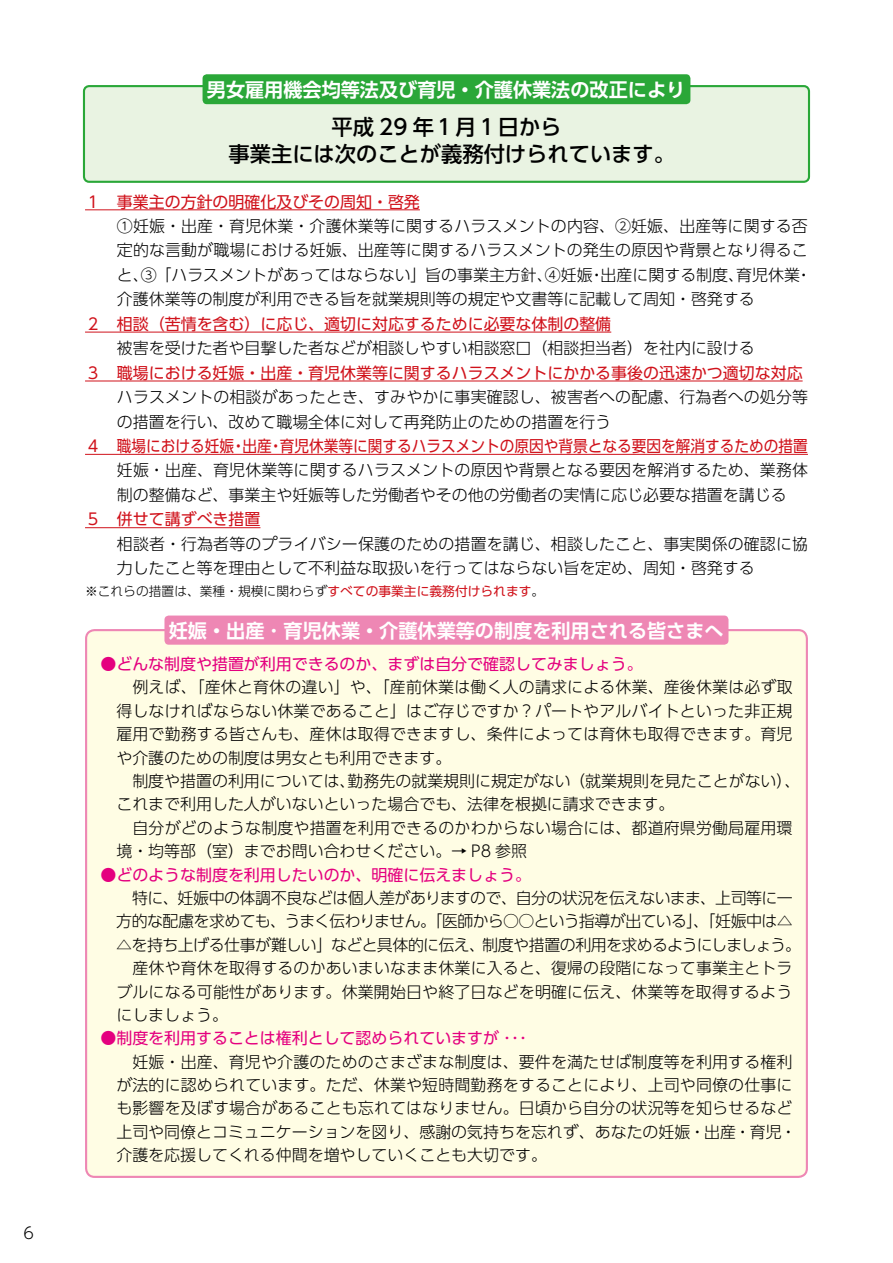
<style>
.page{position:relative;width:893px;height:1263px;background:#fff}
.page>*{position:absolute;margin:0;border:0;box-sizing:border-box;transform-origin:0 0}
.t1{font:500 21.3px/27.6px "UD Shin Go Pro";color:#000;text-align:center}
.t2{font:700 19.2px "UD Shin Go Pro De";color:#fff}
.t3{font:300 15.9px/23.4px "UD Shin Go Pro";letter-spacing:.01em;color:#000}
.t4{font:300 15.9px/23.4px "UD Shin Go Pro";letter-spacing:-.02em;color:#000}
.t5{font:15.9px "UD Shin Go Pro";color:#d0121b}
.t6{font:15.9px "UD Shin Go Pro";color:#e4007f}
.t7{font:300 12.75px "UD Shin Go Pro";color:#000}
.s1{font-weight:400;color:#d0121b}
</style>
<div class="page">
<div style="left:86px;top:630px;width:721px;height:547px;background:#fffde4;border-radius:9px"></div>
<div style="left:84px;top:86px;width:725px;height:96px;background:#e9f3e2;border-radius:5px"></div>
<div style="left:83px;top:85px;width:727px;height:98px;border:2px solid #2aa738;border-radius:5px"></div>
<div style="left:203px;top:74px;width:487px;height:30px;background:#2aa738;border-radius:4px"></div>
<div style="left:164px;top:615px;width:564px;height:30px;background:#ee87b4;border-radius:4px"></div>
<hr style="left:85px;top:209px;width:335px;height:1px;background:#d0121b">
<hr style="left:85px;top:332px;width:526px;height:1px;background:#d0121b">
<hr style="left:85px;top:381px;width:718px;height:1px;background:#d0121b">
<hr style="left:85px;top:454px;width:723px;height:1px;background:#d0121b">
<hr style="left:85px;top:527px;width:175px;height:1px;background:#d0121b">
<p class="t3" style="left:23px;top:1220px;width:12px">6</p>
<p class="t2" style="left:207px;top:74px;width:480px">男女雇用機会均等法及び育児・介護休業法の改正により</p>
<h1 class="t1" style="left:229px;top:112px;width:448px">平成 29 年１月１日から<br>事業主には次のことが義務付けられています。</h1>
<p class="t5" style="left:85px;top:189px;width:336px">１　事業主の方針の明確化及びその周知・啓発</p>
<p class="t3" style="left:117px;top:213px;width:696px;line-height:24.5px">①妊娠・出産・育児休業・介護休業等に関するハラスメントの内容、②妊娠、出産等に関する否定的な言動が職場における妊娠、出産等に関するハラスメントの発生の原因や背景となり得ること、③「ハラスメントがあってはならない」旨の事業主方針、④妊娠・出産に関する制度、育児休業・介護休業等の制度が利用できる旨を就業規則等の規定や文書等に記載して周知・啓発する</p>
<p class="t5" style="left:85px;top:311px;width:528px">２　相談（苦情を含む）に応じ、適切に対応するために必要な体制の整備</p>
<p class="t3" style="left:85px;top:336px;width:671px">　　被害を受けた者や目撃した者などが相談しやすい相談窓口（相談担当者）を社内に設ける</p>
<p class="t5" style="left:85px;top:360px;width:719px">３　職場における妊娠・出産・育児休業等に関するハラスメントにかかる事後の迅速かつ適切な対応</p>
<p class="t3" style="left:117px;top:384px;width:693px;line-height:24.5px">ハラスメントの相談があったとき、すみやかに事実確認し、被害者への配慮、行為者への処分等の措置を行い、改めて職場全体に対して再発防止のための措置を行う</p>
<p class="t5" style="left:85px;top:433px;width:724px">４ 職場における妊娠・出産・育児休業等に関するハラスメントの原因や背景となる要因を解消するための措置</p>
<p class="t3" style="left:117px;top:458px;width:693px;line-height:24.5px">妊娠・出産、育児休業等に関するハラスメントの原因や背景となる要因を解消するため、業務体制の整備など、事業主や妊娠等した労働者やその他の労働者の実情に応じ必要な措置を講じる</p>
<p class="t5" style="left:85px;top:506px;width:177px">５　併せて講ずべき措置</p>
<p class="t3" style="left:117px;top:531px;width:693px;line-height:24.5px">相談者・行為者等のプライバシー保護のための措置を講じ、相談したこと、事実関係の確認に協力したこと等を理由として不利益な取扱いを行ってはならない旨を定め、周知・啓発する</p>
<p class="t7" style="left:85px;top:581px;width:461px">※これらの措置は、業種・規模に関わらず<span class="s1">すべての事業主に義務付けられます</span>。</p>
<p class="t2" style="left:169px;top:615px;width:556px">妊娠・出産･育児休業・介護休業等の制度を利用される皆さまへ</p>
<p class="t6" style="left:100px;top:651px;width:544px">●どんな制度や措置が利用できるのか、まずは自分で確認してみましょう。</p>
<p class="t3" style="left:116px;top:675px;width:686px">　例えば、「産休と育休の違い」や、「産前休業は働く人の請求による休業、産後休業は必ず取得しなければならない休業であること」はご存じですか？パートやアルバイトといった非正規雇用で勤務する皆さんも、産休は取得できますし、条件によっては育休も取得できます。育児や介護のための制度は男女とも利用できます。<br>　制度や措置の利用については、勤務先の就業規則に規定がない（就業規則を見たことがない）、これまで利用した人がいないといった場合でも、法律を根拠に請求できます。<br>　自分がどのような制度や措置を利用できるのかわからない場合には、都道府県労働局雇用環境・均等部（室）までお問い合わせください。→ P8 参照</p>
<p class="t6" style="left:100px;top:862px;width:432px">●どのような制度を利用したいのか、明確に伝えましょう。</p>
<p class="t4" style="left:116px;top:886px;width:686px">　特に、妊娠中の体調不良などは個人差がありますので、自分の状況を伝えないまま、上司等に一方的な配慮を求めても、うまく伝わりません。「医師から○○という指導が出ている」、「妊娠中は△ △を持ち上げる仕事が難しい」などと具体的に伝え、制度や措置の利用を求めるようにしましょう。　産休や育休を取得するのかあいまいなまま休業に入ると、復帰の段階になって事業主とトラブルになる可能性があります。休業開始日や終了日などを明確に伝え、休業等を取得するようにしましょう。</p>
<p class="t6" style="left:100px;top:1025px;width:428px">●制度を利用することは権利として認められていますが･･･</p>
<p class="t3" style="left:116px;top:1049px;width:682px">　妊娠・出産、育児や介護のためのさまざまな制度は、要件を満たせば制度等を利用する権利が法的に認められています。ただ、休業や短時間勤務をすることにより、上司や同僚の仕事にも影響を及ぼす場合があることも忘れてはなりません。日頃から自分の状況等を知らせるなど上司や同僚とコミュニケーションを図り、感謝の気持ちを忘れず、あなたの妊娠・出産・育児・介護を応援してくれる仲間を増やしていくことも大切です。</p>
</div>
